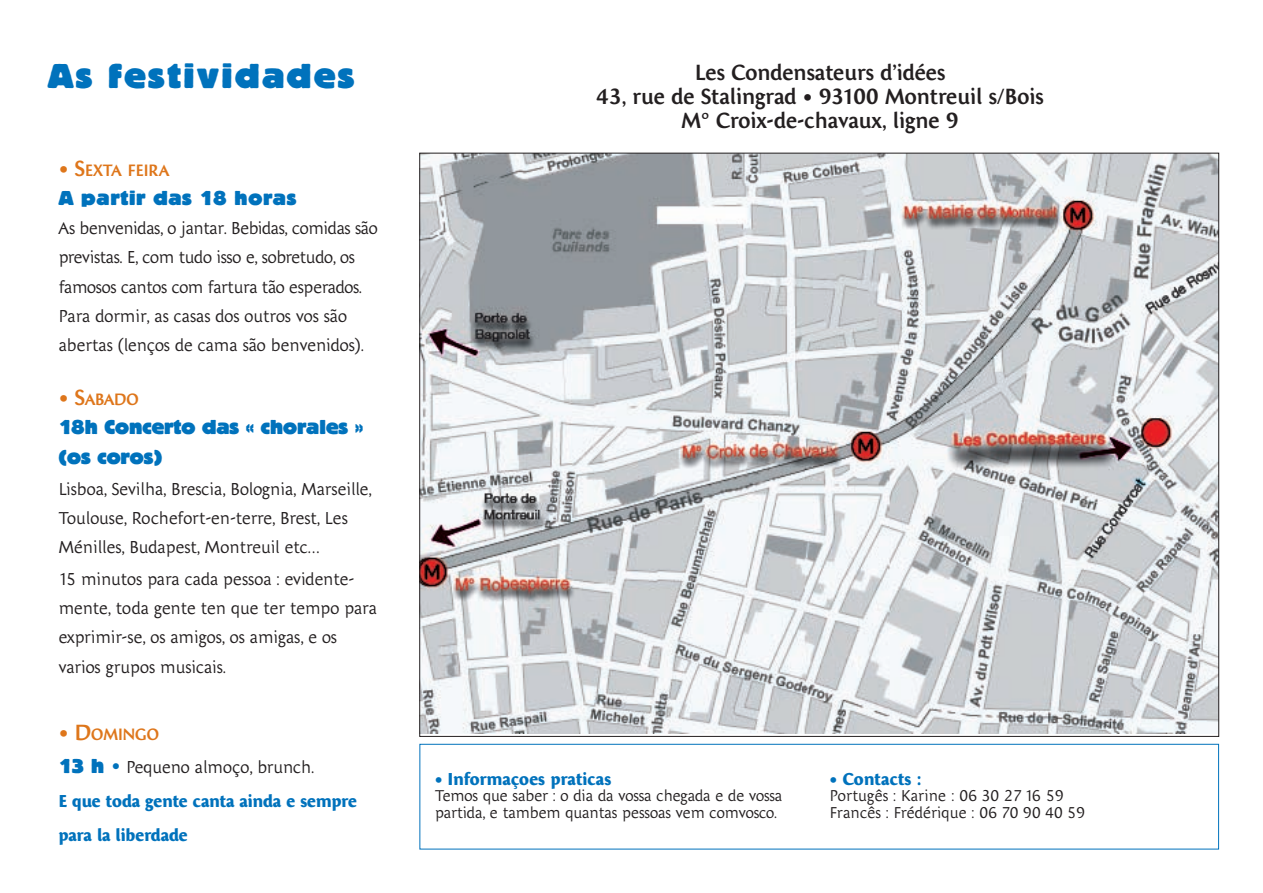
<style>
.page{position:relative;width:1263px;height:893px;background:#fff}
.page>*{position:absolute;margin:0;border:0;box-sizing:border-box;transform-origin:0 0}
.t1{font:36px "B Block";letter-spacing:.065em;color:#0072bc}
.t2{font:21px/24px "BEBOP Medium";color:#231f20;text-align:center}
.t3{font:21px/29.2px "B Block";color:#0072bc}
.t4{font:21px "B Block";letter-spacing:.035em;color:#0072bc}
.t5{font:16.5px/29.2px "BEBOP";color:#231f20}
.t6{font:700 16.5px/33.8px "BEBOP";color:#0072bc}
.t7{font:15.75px "BEBOP Medium";color:#de761b}
.t8{font:15px/16.5px "BEBOP";letter-spacing:-.005em;color:#231f20}
.s1{font-size:21px}
.s2{font-family:"B Block";font-weight:400;font-size:21px}
.s3{font-weight:400;font-size:21px}
.s4{font-weight:400;color:#231f20}
</style>
<div class="page">
<img style="left:421px;top:155px;width:796px;height:578px">
<div style="left:419px;top:744px;width:800px;height:105px;border:1px solid #0072bc"></div>
<h1 class="t1" style="left:48px;top:54px;width:308px">As festividades</h1>
<p class="t7" style="left:59px;top:163px;width:112px"><span class="s1">• S</span>EXTA FEIRA</p>
<p class="t4" style="left:59px;top:185px;width:239px">A partir das 18 horas</p>
<p class="t5" style="left:59px;top:214px;width:321px">As benvenidas, o jantar. Bebidas, comidas são previstas. E, com tudo isso e, sobretudo, os famosos cantos com fartura tão esperados.<br>Para dormir, as casas dos outros vos são abertas (lenços de cama são benvenidos).</p>
<p class="t7" style="left:59px;top:393px;width:82px"><span class="s1">• S</span>ABADO</p>
<p class="t3" style="left:59px;top:412px;width:306px">18h Concerto das « chorales » (os coros)</p>
<p class="t5" style="left:59px;top:475px;width:314px">Lisboa, Sevilha, Brescia, Bolognia, Marseille,<br>Toulouse, Rochefort-en-terre, Brest, Les<br>Ménilles, Budapest, Montreuil etc…</p>
<p class="t5" style="left:59px;top:564px;width:320px">15 minutos para cada pessoa : evidente&shy;mente, toda gente ten que ter tempo para exprimir-se, os amigos, os amigas, e os varios grupos musicais.</p>
<p class="t7" style="left:59px;top:727px;width:102px"><span class="s1">• D</span>OMINGO</p>
<p class="t6" style="left:59px;top:751px;width:300px"><span class="s2">13 h</span> <span class="s3">•</span> <span class="s4">Pequeno almoço, brunch.<br></span>E que toda gente canta ainda e sempre para la liberdade</p>
<p class="t2" style="left:597px;top:62px;width:449px">Les Condensateurs d’idées<br>43, rue de Stalingrad • 93100 Montreuil s/Bois<br>M° Croix-de-chavaux, ligne 9</p>
<p class="t6" style="left:435px;top:762px;width:177px">• Informaçoes praticas</p>
<p class="t8" style="left:435px;top:788px;width:349px">Temos que saber : o dia da vossa chegada e de vossa partida, e tambem quantas pessoas vem comvosco.</p>
<p class="t6" style="left:830px;top:762px;width:93px">• Contacts :</p>
<p class="t8" style="left:830px;top:788px;width:257px">Portugês : Karine : 06 30 27 16 59<br>Francês : Frédérique : 06 70 90 40 59</p>
</div>
